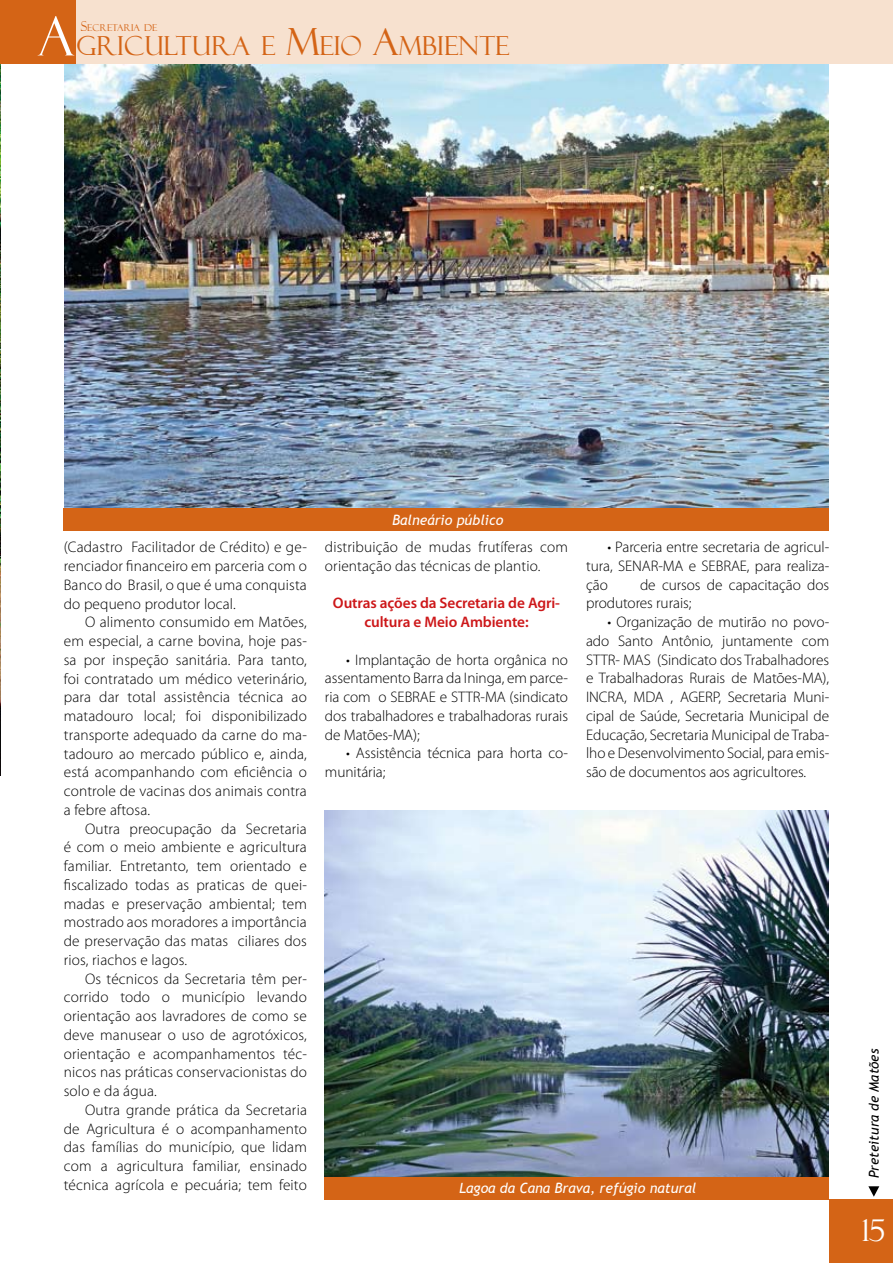
<style>
.page{position:relative;width:893px;height:1263px;background:#fff}
.page>*{position:absolute;margin:0;border:0;box-sizing:border-box;transform-origin:0 0}
.t1{font:54px "Felix Titling";color:#fff}
.t2{font:30px "Felix Titling";color:#fff}
.t3{font:26.25px "Felix Titling";color:#d46416}
.t4{font:300 15.3px/18.8px "Myriad Pro";letter-spacing:.01em;color:#000;text-align:justify}
.t5{font:600 15.3px/18.8px "Myriad Pro";letter-spacing:-.005em;color:#cd1719;text-align:center}
.t6{font:italic 14.1px "Trebuchet MS";color:#fff}
.t7{font:italic 13.5px "Trebuchet MS";color:#000}
.t8{font:9.45px "Felix Titling";color:#d46416}
.s1{font-size:13.5px}
.s2{font-size:37.5px}
</style>
<div class="page">
<img style="left:0;top:64px;width:1px;height:711px">
<div style="left:0;top:0;width:893px;height:64px;background:#f7e1cf"></div>
<div style="left:0;top:0;width:75px;height:64px;background:#d46416"></div>
<div style="left:829px;top:1199px;width:64px;height:64px;background:#d46416"></div>
<img style="left:325px;top:810px;width:504px;height:367px">
<img style="left:64px;top:64px;width:765px;height:445px">
<svg style="left:868px;top:1186px;width:11px;height:11px"></svg>
<div style="left:64px;top:509px;width:765px;height:22px;background:#d46416"></div>
<div style="left:325px;top:1177px;width:504px;height:22px;background:#d46416"></div>
<h1 class="t1" style="left:37px;top:5px;width:38px">A</h1>
<p class="t8" style="left:81px;top:22px;width:78px"><span class="s1">S</span>ECRETARIA DE</p>
<h3 class="t3" style="left:77px;top:30px;width:434px">GRICULTURA E <span class="s2">M</span>EIO <span class="s2">A</span>MBIENTE</h3>
<p class="t4" style="left:64px;top:538px;width:245px">(Cadastro Facilitador de Crédito) e ge&shy;renciador financeiro em parceria com o Banco do Brasil, o que é uma conquista do pequeno produtor local.</p>
<p class="t4" style="left:64px;top:613px;width:245px;text-indent:21px">O alimento consumido em Matões, em especial, a carne bovina, hoje pas&shy;sa por inspeção sanitária. Para tanto, foi contratado um médico veterinário, para dar total assistência técnica ao matadouro local; foi disponibilizado transporte adequado da carne do ma&shy;tadouro ao mercado público e, ainda, está acompanhando com eficiência o controle de vacinas dos animais contra a febre aftosa.</p>
<p class="t4" style="left:64px;top:819px;width:245px;text-indent:21px">Outra preocupação da Secretaria é com o meio ambiente e agricultura familiar. Entretanto, tem orientado e fiscalizado todas as praticas de quei&shy;madas e preservação ambiental; tem mostrado aos moradores a importância de preservação das matas ciliares dos rios, riachos e lagos.</p>
<p class="t4" style="left:64px;top:969px;width:245px;text-indent:21px">Os técnicos da Secretaria têm per&shy;corrido todo o município levando orientação aos lavradores de como se deve manusear o uso de agrotóxicos, orientação e acompanhamentos téc&shy;nicos nas práticas conservacionistas do solo e da água.</p>
<p class="t4" style="left:64px;top:1100px;width:245px;text-indent:21px">Outra grande prática da Secretaria de Agricultura é o acompanhamento das famílias do município, que lidam com a agricultura familiar, ensinado técnica agrícola e pecuária; tem feito</p>
<p class="t6" style="left:392px;top:512px;width:113px">Balneário público</p>
<p class="t4" style="left:325px;top:538px;width:245px">distribuição de mudas frutíferas com orientação das técnicas de plantio.</p>
<p class="t5" style="left:333px;top:593px;width:229px">Outras ações da Secretaria de Agri&shy;cultura e Meio Ambiente:</p>
<p class="t4" style="left:325px;top:650px;width:245px;text-indent:21px">• Implantação de horta orgânica no assentamento Barra da Ininga, em parce&shy;ria com o SEBRAE e STTR-MA (sindicato dos trabalhadores e trabalhadoras rurais de Matões-MA);</p>
<p class="t4" style="left:325px;top:744px;width:245px;text-indent:21px">• Assistência técnica para horta co&shy;munitária;</p>
<p class="t4" style="left:586px;top:537px;width:245px;text-indent:21px">• Parceria entre secretaria de agricul&shy;tura, SENAR-MA e SEBRAE, para realiza&shy;ção</p>
<p class="t4" style="left:586px;top:575px;width:245px;text-indent:54px">de cursos de capacitação dos produtores rurais;</p>
<p class="t4" style="left:586px;top:612px;width:245px;text-indent:21px">• Organização de mutirão no povo&shy;ado Santo Antônio, juntamente com STTR- MAS (Sindicato dos Trabalhadores e Trabalhadoras Rurais de Matões-MA), INCRA, MDA , AGERP, Secretaria Muni&shy;cipal de Saúde, Secretaria Municipal de Educação, Secretaria Municipal de Traba&shy;lho e Desenvolvimento Social, para emis&shy;são de documentos aos agricultores.</p>
<p class="t6" style="left:459px;top:1180px;width:239px">Lagoa da Cana Brava, refúgio natural</p>
<p class="t7" style="left:866px;top:1178px;width:131px;rotate:-90deg">Preteitura de Matões</p>
<h2 class="t2" style="left:862px;top:1213px;width:25px">15</h2>
</div>
